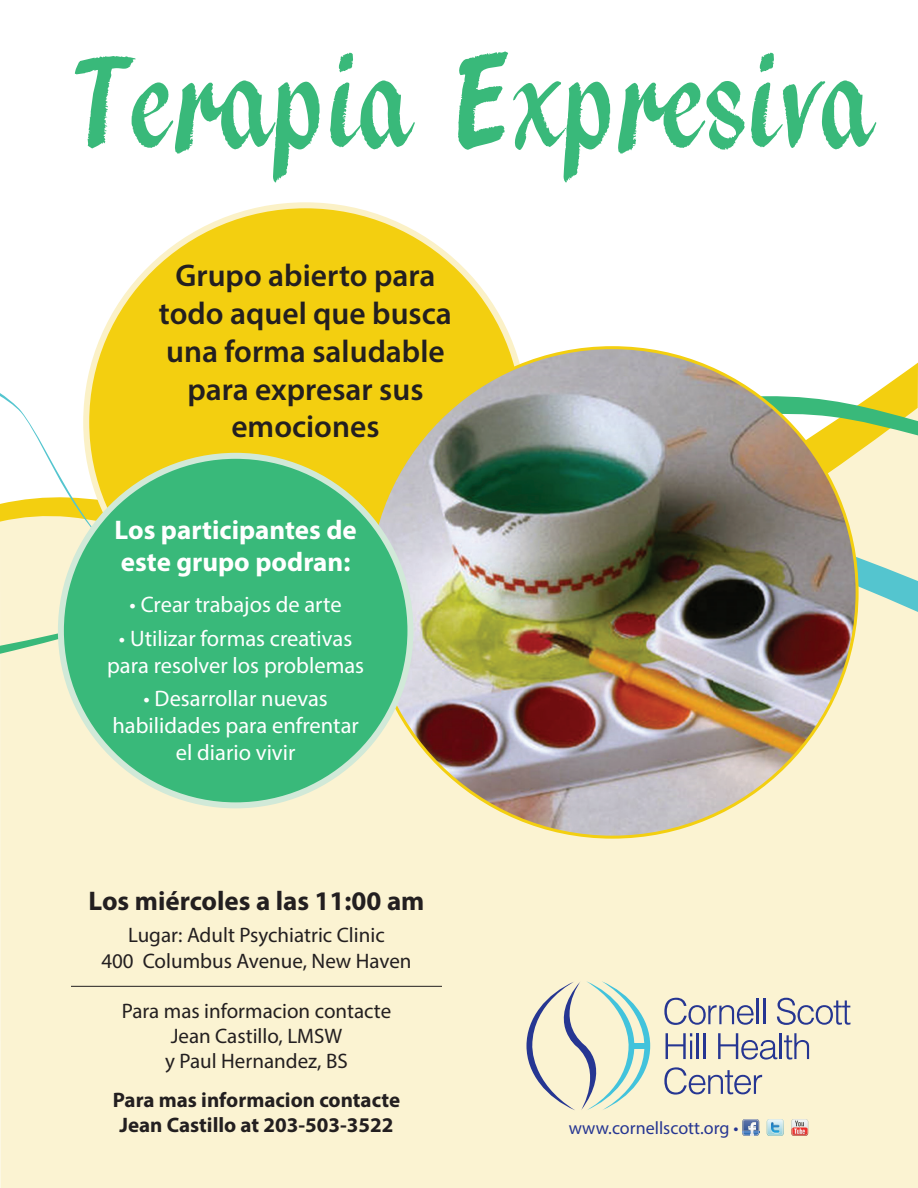
<style>
.page{position:relative;width:918px;height:1188px;background:#fff}
.page>*{position:absolute;margin:0;border:0;box-sizing:border-box;transform-origin:0 0}
.t1{font:italic 135px "ARBLANCA";letter-spacing:-.01em;color:#39b97a;scale:.88 1}
.t2{font:600 31.5px/37.8px "Myriad Pro";color:#231f20;text-align:center}
.t3{font:700 27px/32.4px "Myriad Pro";color:#fff}
.t4{font:700 27px "Myriad Pro";color:#231f20}
.t5{font:22.5px/27px "Myriad Pro";color:#fff;text-align:center}
.t6{font:21px/25.2px "Myriad Pro";color:#231f20;text-align:center}
.t7{font:700 21px/25.2px "Myriad Pro";color:#231f20;text-align:center}
.t8{font:18px "Myriad Pro";color:#263692}
</style>
<div class="page">
<div style="left:0;top:654px;width:918px;height:534px;background:#fbf3d2"></div>
<svg style="left:0;top:396px;width:918px;height:258px;fill:#fbf3d2"></svg>
<hr style="left:71px;top:986px;width:371px;height:1px;background:#231f20">
<svg style="left:526px;top:981px;width:124px;height:129px;background:#dadfcd"></svg>
<svg style="left:664px;top:998px;width:90px;height:27px;background:#cbc9c3"></svg>
<hr style="left:757px;top:998px;width:2px;height:26px;background:#263692">
<hr style="left:763px;top:998px;width:2px;height:26px;background:#263692">
<svg style="left:777px;top:998px;width:73px;height:27px;background:#c4c2c1"></svg>
<svg style="left:666px;top:1033px;width:26px;height:26px"></svg>
<hr style="left:697px;top:1033px;width:2px;height:26px;background:#263692">
<hr style="left:703px;top:1033px;width:2px;height:26px;background:#263692">
<svg style="left:718px;top:1033px;width:59px;height:27px;background:#c4c2c1"></svg>
<hr style="left:780px;top:1033px;width:2px;height:26px;background:#263692">
<svg style="left:784px;top:1033px;width:25px;height:27px"></svg>
<svg style="left:664px;top:1067px;width:98px;height:28px;background:#cac8c3"></svg>
<svg style="left:742px;top:1119px;width:18px;height:17px"></svg>
<svg style="left:767px;top:1119px;width:17px;height:17px"></svg>
<svg style="left:791px;top:1119px;width:17px;height:17px"></svg>
<div style="left:86px;top:205px;width:439px;height:434px;background:#f3cf10;border-radius:50%"></div>
<img style="left:368px;top:348px;width:489px;height:489px;border-radius:245px">
<div style="left:61px;top:456px;width:349px;height:349px;background:#39b97a;border-radius:50%"></div>
<h1 class="t1" style="left:83px;top:28px;width:977px">TerapiaExpresiva</h1>
<h2 class="t2" style="left:159px;top:256px;width:294px">Grupo abierto para todo aquel que busca una forma saludable para expresar sus emociones</h2>
<p class="t3" style="left:115px;top:513px;width:244px">Los participantes de este grupo podran:</p>
<p class="t5" style="left:130px;top:591px;width:214px">• Crear trabajos de arte</p>
<p class="t5" style="left:107px;top:624px;width:259px">• Utilizar formas creativas para resolver los problemas</p>
<p class="t5" style="left:112px;top:685px;width:248px">• Desarrollar nuevas habilidades para enfrentar el diario vivir</p>
<p class="t4" style="left:89px;top:884px;width:337px">Los miércoles a las 11:00 am</p>
<p class="t6" style="left:101px;top:922px;width:312px">Lugar: Adult Psychiatric Clinic<br>400 Columbus Avenue, New Haven</p>
<p class="t6" style="left:122px;top:998px;width:271px">Para mas informacion contacte<br>Jean Castillo, LMSW<br>y Paul Hernandez, BS</p>
<p class="t7" style="left:113px;top:1087px;width:289px">Para mas informacion contacte<br>Jean Castillo at 203-503-3522</p>
<p class="t8" style="left:569px;top:1117px;width:171px">www.cornellscott.org •</p>
</div>
